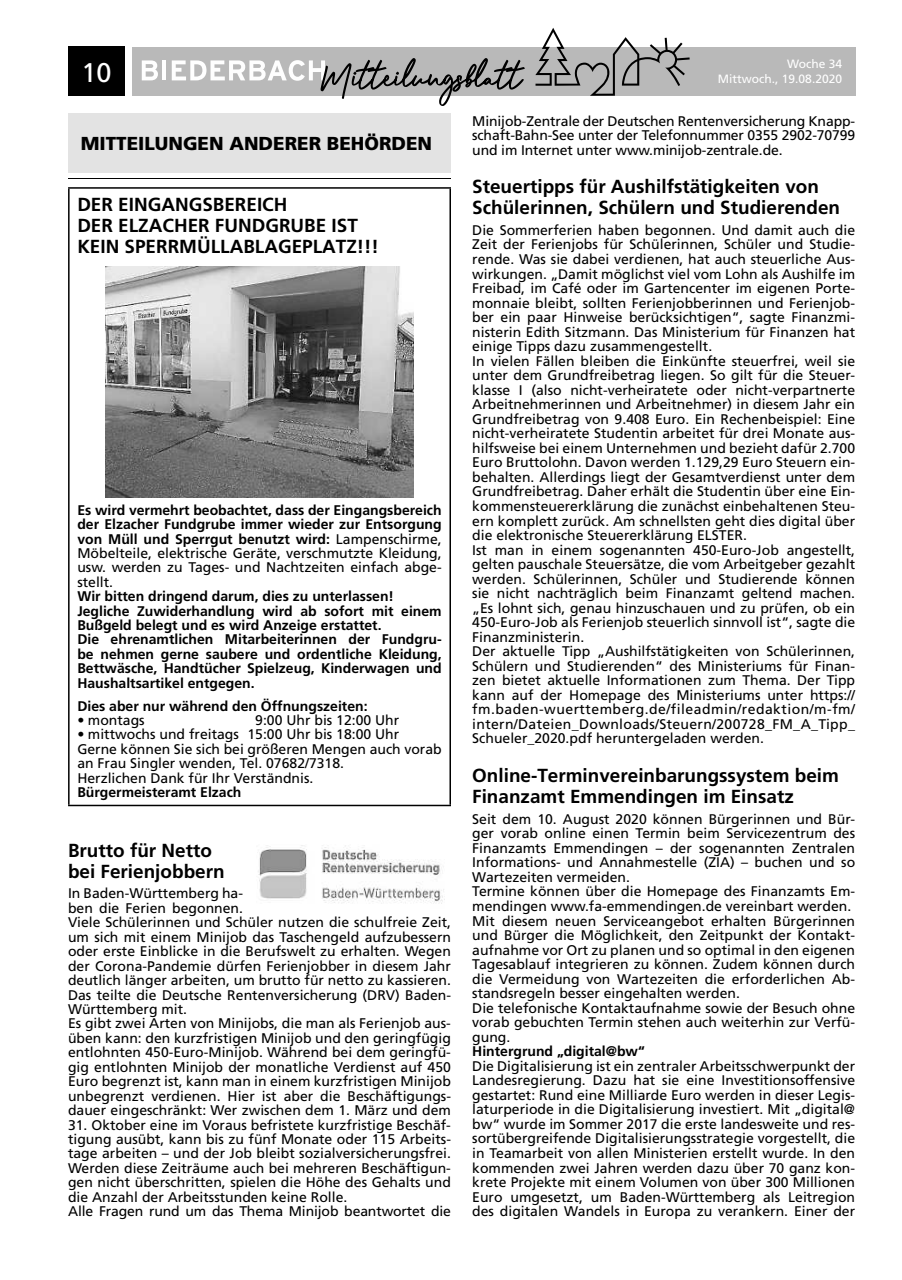
<style>
.page{position:relative;width:902px;height:1280px;background:#fff}
.page>*{position:absolute;margin:0;border:0;box-sizing:border-box;transform-origin:0 0}
.t1{font:27px "Frutiger";color:#fff}
.t2{font:700 18.9px/21px "Frutiger";color:#000}
.t3{font:900 18.75px "Frutiger";color:#000}
.t4{font:13.95px/14.5px "Frutiger";color:#000}
.t5{font:700 13.95px/14.4px "Frutiger";color:#000;text-align:justify}
.t6{font:12px/15px "Frutiger";color:#fff;text-align:right}
.s1{font-weight:400}
</style>
<div class="page">
<div style="left:132px;top:47px;width:723px;height:49px;background:#b9b9b9"></div>
<div style="left:68px;top:47px;width:57px;height:49px;background:#000"></div>
<svg style="left:535px;top:28px;width:154px;height:68px"></svg>
<svg style="left:142px;top:60px;width:16px;height:20px"></svg>
<hr style="left:162px;top:60px;width:4px;height:20px;background:#fefefe">
<svg style="left:172px;top:58px;width:352px;height:48px"></svg>
<div style="left:68px;top:113px;width:383px;height:60px;background:#e3e3e3"></div>
<hr style="left:68px;top:179px;width:383px;height:1px;background:#000">
<hr style="left:68px;top:187px;width:383px;height:2px;background:#000">
<hr style="left:68px;top:189px;width:2px;height:616px;background:#000">
<hr style="left:449px;top:189px;width:2px;height:616px;background:#000">
<hr style="left:68px;top:805px;width:383px;height:1px;background:#000">
<img style="left:105px;top:266px;width:308px;height:231px">
<img style="left:258px;top:845px;width:187px;height:59px">
<h1 class="t1" style="left:81px;top:57px;width:32px">10</h1>
<p class="t6" style="left:717px;top:57px;width:126px">Woche 34<br>Mittwoch., 19.08.2020</p>
<h3 class="t3" style="left:81px;top:132px;width:353px">MITTEILUNGEN ANDERER BEHÖRDEN</h3>
<h2 class="t2" style="left:77px;top:194px;width:303px">DER EINGANGSBEREICH<br>DER ELZACHER FUNDGRUBE IST<br>KEIN SPERRMÜLLABLAGEPLATZ!!!</h2>
<p class="t5" style="left:77px;top:503px;width:366px">Es wird vermehrt beobachtet, dass der Eingangsbereich der Elzacher Fundgrube immer wieder zur Entsorgung von Müll und Sperrgut benutzt wird: <span class="s1">Lampenschirme, Möbelteile, elektrische Geräte, verschmutzte Kleidung, usw. werden zu Tages- und Nachtzeiten einfach abge&shy;stellt.</span></p>
<p class="t5" style="left:77px;top:589px;width:366px;text-align:left">Wir bitten dringend darum, dies zu unterlassen!<br>Jegliche Zuwiderhandlung wird ab sofort mit einem Bußgeld belegt und es wird Anzeige erstattet.<br>Die ehrenamtlichen Mitarbeiterinnen der Fundgru&shy;be nehmen gerne saubere und ordentliche Kleidung, Bettwäsche, Handtücher Spielzeug, Kinderwagen und Haushaltsartikel entgegen.</p>
<p class="t5" style="left:77px;top:698px;width:292px">Dies aber nur während den Öffnungszeiten:</p>
<p class="t4" style="left:77px;top:713px;width:69px">• montags</p>
<p class="t4" style="left:255px;top:713px;width:145px">9:00 Uhr bis 12:00 Uhr</p>
<p class="t4" style="left:77px;top:727px;width:366px">• mittwochs und freitags 15:00 Uhr bis 18:00 Uhr Gerne können Sie sich bei größeren Mengen auch vorab an Frau Singler wenden, Tel. 07682/7318.<br>Herzlichen Dank für Ihr Verständnis.</p>
<p class="t5" style="left:77px;top:785px;width:166px">Bürgermeisteramt Elzach</p>
<h2 class="t2" style="left:68px;top:839px;width:158px">Brutto für Netto bei Ferienjobbern</h2>
<p class="t4" style="left:68px;top:886px;width:384px">In Baden-Württemberg ha-<br>ben die Ferien begonnen.<br>Viele Schülerinnen und Schüler nutzen die schulfreie Zeit, um sich mit einem Minijob das Taschengeld aufzubessern oder erste Einblicke in die Berufswelt zu erhalten. Wegen der Corona-Pandemie dürfen Ferienjobber in diesem Jahr deutlich länger arbeiten, um brutto für netto zu kassieren.<br>Das teilte die Deutsche Rentenversicherung (DRV) Baden-Württemberg mit.<br>Es gibt zwei Arten von Minijobs, die man als Ferienjob aus&shy;üben kann: den kurzfristigen Minijob und den geringfügig entlohnten 450-Euro-Minijob. Während bei dem geringfü&shy;gig entlohnten Minijob der monatliche Verdienst auf 450<br>Euro begrenzt ist, kann man in einem kurzfristigen Minijob unbegrenzt verdienen. Hier ist aber die Beschäftigungs&shy;dauer eingeschränkt: Wer zwischen dem 1. März und dem</p>
<p class="t4" style="left:68px;top:1117px;width:384px">31. Oktober eine im Voraus befristete kurzfristige Beschäf&shy;tigung ausübt, kann bis zu fünf Monate oder 115 Arbeits&shy;tage arbeiten – und der Job bleibt sozialversicherungsfrei.<br>Werden diese Zeiträume auch bei mehreren Beschäftigun&shy;gen nicht überschritten, spielen die Höhe des Gehalts und die Anzahl der Arbeitsstunden keine Rolle.<br>Alle Fragen rund um das Thema Minijob beantwortet die</p>
<p class="t4" style="left:472px;top:113px;width:384px;text-align:justify">Minijob-Zentrale der Deutschen Rentenversicherung Knapp&shy;schaft-Bahn-See unter der Telefonnummer 0355 2902-70799 und im Internet unter www.minijob-zentrale.de.</p>
<h2 class="t2" style="left:472px;top:176px;width:369px">Steuertipps für Aushilfstätigkeiten von<br>Schülerinnen, Schülern und Studierenden</h2>
<p class="t4" style="left:472px;top:223px;width:384px">Die Sommerferien haben begonnen. Und damit auch die Zeit der Ferienjobs für Schülerinnen, Schüler und Studie&shy;rende. Was sie dabei verdienen, hat auch steuerliche Aus&shy;wirkungen. „Damit möglichst viel vom Lohn als Aushilfe im Freibad, im Café oder im Gartencenter im eigenen Porte&shy;monnaie bleibt, sollten Ferienjobberinnen und Ferienjob&shy;ber ein paar Hinweise berücksichtigen“, sagte Finanzmi&shy;nisterin Edith Sitzmann. Das Ministerium für Finanzen hat einige Tipps dazu zusammengestellt.<br>In vielen Fällen bleiben die Einkünfte steuerfrei, weil sie unter dem Grundfreibetrag liegen. So gilt für die Steuer&shy;klasse I (also nicht-verheiratete oder nicht-verpartnerte Arbeitnehmerinnen und Arbeitnehmer) in diesem Jahr ein Grundfreibetrag von 9.408 Euro. Ein Rechenbeispiel: Eine nicht-verheiratete Studentin arbeitet für drei Monate aus&shy;hilfsweise bei einem Unternehmen und bezieht dafür 2.700<br>Euro Bruttolohn. Davon werden 1.129,29 Euro Steuern ein&shy;behalten. Allerdings liegt der Gesamtverdienst unter dem Grundfreibetrag. Daher erhält die Studentin über eine Ein&shy;kommensteuererklärung die zunächst einbehaltenen Steu&shy;ern komplett zurück. Am schnellsten geht dies digital über die elektronische Steuererklärung ELSTER.<br>Ist man in einem sogenannten 450-Euro-Job angestellt, gelten pauschale Steuersätze, die vom Arbeitgeber gezahlt werden. Schülerinnen, Schüler und Studierende können sie nicht nachträglich beim Finanzamt geltend machen. „Es lohnt sich, genau hinzuschauen und zu prüfen, ob ein 450-Euro-Job als Ferienjob steuerlich sinnvoll ist“, sagte die Finanzministerin.<br>Der aktuelle Tipp „Aushilfstätigkeiten von Schülerinnen, Schülern und Studierenden“ des Ministeriums für Finan&shy;zen bietet aktuelle Informationen zum Thema. Der Tipp kann auf der Homepage des Ministeriums unter https:// fm.baden-wuerttemberg.de/fileadmin/redaktion/m-fm/ intern/Dateien_Downloads/Steuern/200728_FM_A_Tipp_ Schueler_2020.pdf heruntergeladen werden.</p>
<h2 class="t2" style="left:472px;top:764px;width:368px">Online-Terminvereinbarungssystem beim<br>Finanzamt Emmendingen im Einsatz</h2>
<p class="t4" style="left:472px;top:811px;width:384px">Seit dem 10. August 2020 können Bürgerinnen und Bür&shy;ger vorab online einen Termin beim Servicezentrum des Finanzamts Emmendingen – der sogenannten Zentralen Informations- und Annahmestelle (ZIA) – buchen und so Wartezeiten vermeiden.<br>Termine können über die Homepage des Finanzamts Em&shy;mendingen www.fa-emmendingen.de vereinbart werden.<br>Mit diesem neuen Serviceangebot erhalten Bürgerinnen und Bürger die Möglichkeit, den Zeitpunkt der Kontakt&shy;aufnahme vor Ort zu planen und so optimal in den eigenen Tagesablauf integrieren zu können. Zudem können durch die Vermeidung von Wartezeiten die erforderlichen Ab&shy;standsregeln besser eingehalten werden.<br>Die telefonische Kontaktaufnahme sowie der Besuch ohne vorab gebuchten Termin stehen auch weiterhin zur Verfü&shy;gung.</p>
<p class="t5" style="left:472px;top:1044px;width:174px">Hintergrund „digital@bw“</p>
<p class="t4" style="left:472px;top:1058px;width:384px;text-align:justify">Die Digitalisierung ist ein zentraler Arbeitsschwerpunkt der Landesregierung. Dazu hat sie eine Investitionsoffensive gestartet: Rund eine Milliarde Euro werden in dieser Legis&shy;laturperiode in die Digitalisierung investiert. Mit „digital@ bw“ wurde im Sommer 2017 die erste landesweite und res&shy;sortübergreifende Digitalisierungsstrategie vorgestellt, die in Teamarbeit von allen Ministerien erstellt wurde. In den kommenden zwei Jahren werden dazu über 70 ganz kon&shy;krete Projekte mit einem Volumen von über 300 Millionen Euro umgesetzt, um Baden-Württemberg als Leitregion des digitalen Wandels in Europa zu verankern. Einer der</p>
</div>
